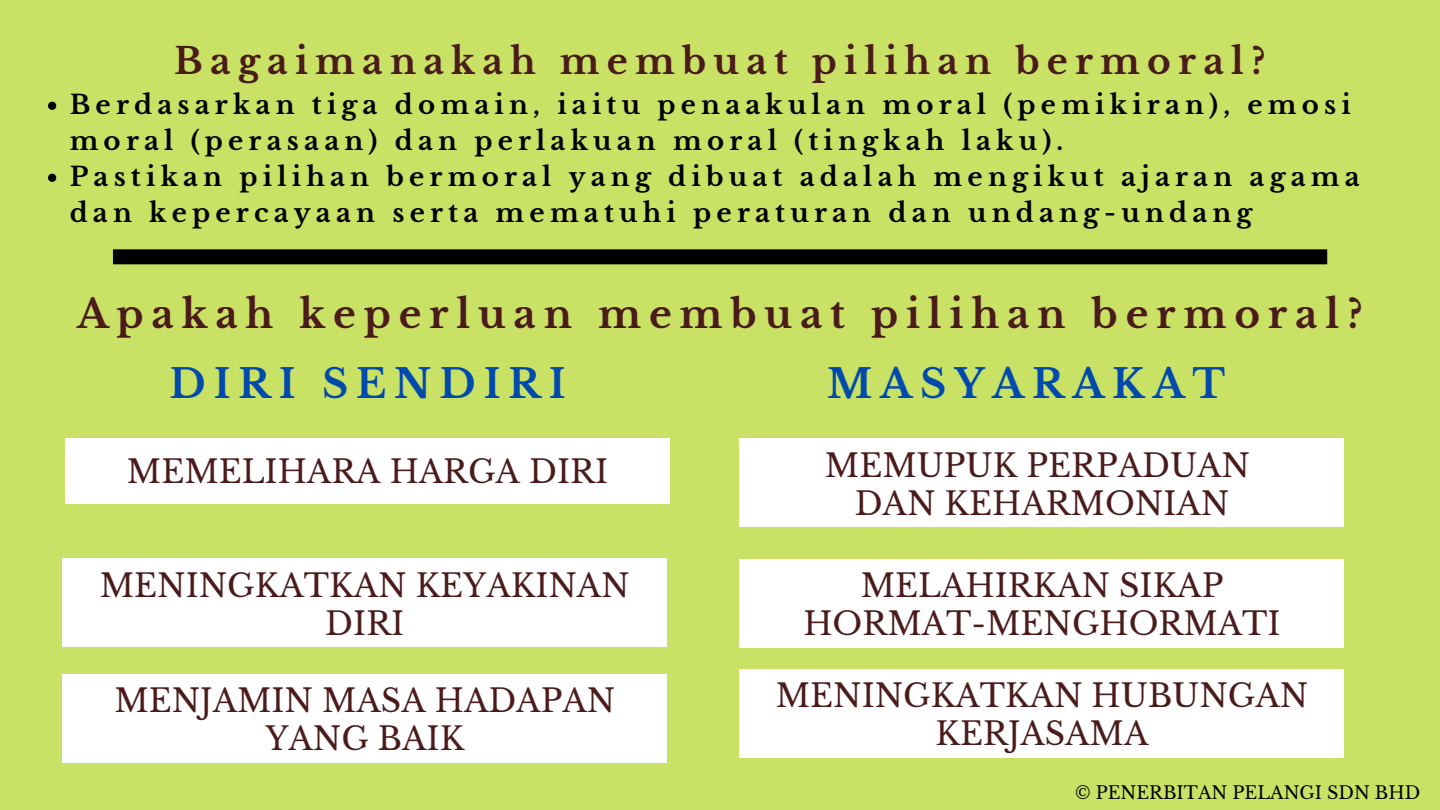
<style>
.page{position:relative;width:1440px;height:810px;background:#c9e265}
.page>*{position:absolute;margin:0;border:0;box-sizing:border-box;transform-origin:0 0}
.t1{font:700 39.6px "Libre Baskerville";letter-spacing:.2em;color:#004aad}
.t2{font:700 39px "Libre Baskerville";letter-spacing:.2em;color:#4b1b1b}
.t3{font:700 36px "Libre Baskerville";letter-spacing:.2em;color:#4b1b1b}
.t4{font:31.6px/37.5px "Libre Baskerville";color:#4b1b1b;text-align:center}
.t5{font:700 26px/36px "Libre Baskerville";letter-spacing:.2em;color:#000}
.t6{font:17.6px "Libre Baskerville";color:#000}
</style>
<div class="page">
<div style="left:65px;top:438px;width:605px;height:66px;background:#fff"></div>
<div style="left:113px;top:249px;width:1214px;height:15px;background:#000"></div>
<svg style="left:48px;top:102px;width:8px;height:8px"></svg>
<svg style="left:48px;top:174px;width:8px;height:8px"></svg>
<div style="left:62px;top:559px;width:605px;height:88px;background:#fff"></div>
<div style="left:62px;top:674px;width:605px;height:88px;background:#fff"></div>
<div style="left:740px;top:438px;width:604px;height:89px;background:#fff"></div>
<div style="left:740px;top:559px;width:604px;height:89px;background:#fff"></div>
<div style="left:740px;top:669px;width:604px;height:89px;background:#fff"></div>
<p class="t3" style="left:174px;top:39px;width:1093px">Bagaimanakah membuat pilihan bermoral?</p>
<p class="t5" style="left:70px;top:87px;width:1283px">Berdasarkan tiga domain, iaitu penaakulan moral (pemikiran), emosi moral (perasaan) dan perlakuan moral (tingkah laku).</p>
<p class="t5" style="left:70px;top:159px;width:1292px">Pastikan pilihan bermoral yang dibuat adalah mengikut ajaran agama dan kepercayaan serta mematuhi peraturan dan undang-undang</p>
<p class="t2" style="left:77px;top:290px;width:1287px">Apakah keperluan membuat pilihan bermoral?</p>
<p class="t1" style="left:827px;top:359px;width:400px">MASYARAKAT</p>
<p class="t1" style="left:169px;top:359px;width:398px">DIRI SENDIRI</p>
<p class="t4" style="left:127px;top:453px;width:483px">MEMELIHARA HARGA DIRI</p>
<p class="t4" style="left:100px;top:567px;width:531px">MENINGKATKAN KEYAKINAN<br>DIRI</p>
<p class="t4" style="left:114px;top:683px;width:502px">MENJAMIN MASA HADAPAN<br>YANG BAIK</p>
<p class="t4" style="left:825px;top:447px;width:427px">MEMUPUK PERPADUAN</p>
<p class="t4" style="left:855px;top:485px;width:376px">DAN KEHARMONIAN</p>
<p class="t4" style="left:861px;top:567px;width:364px">MELAHIRKAN SIKAP</p>
<p class="t4" style="left:803px;top:605px;width:479px">HORMAT-MENGHORMATI</p>
<p class="t4" style="left:776px;top:678px;width:534px">MENINGKATKAN HUBUNGAN<br>KERJASAMA</p>
<p class="t6" style="left:1075px;top:782px;width:347px">© PENERBITAN PELANGI SDN BHD</p>
</div>
